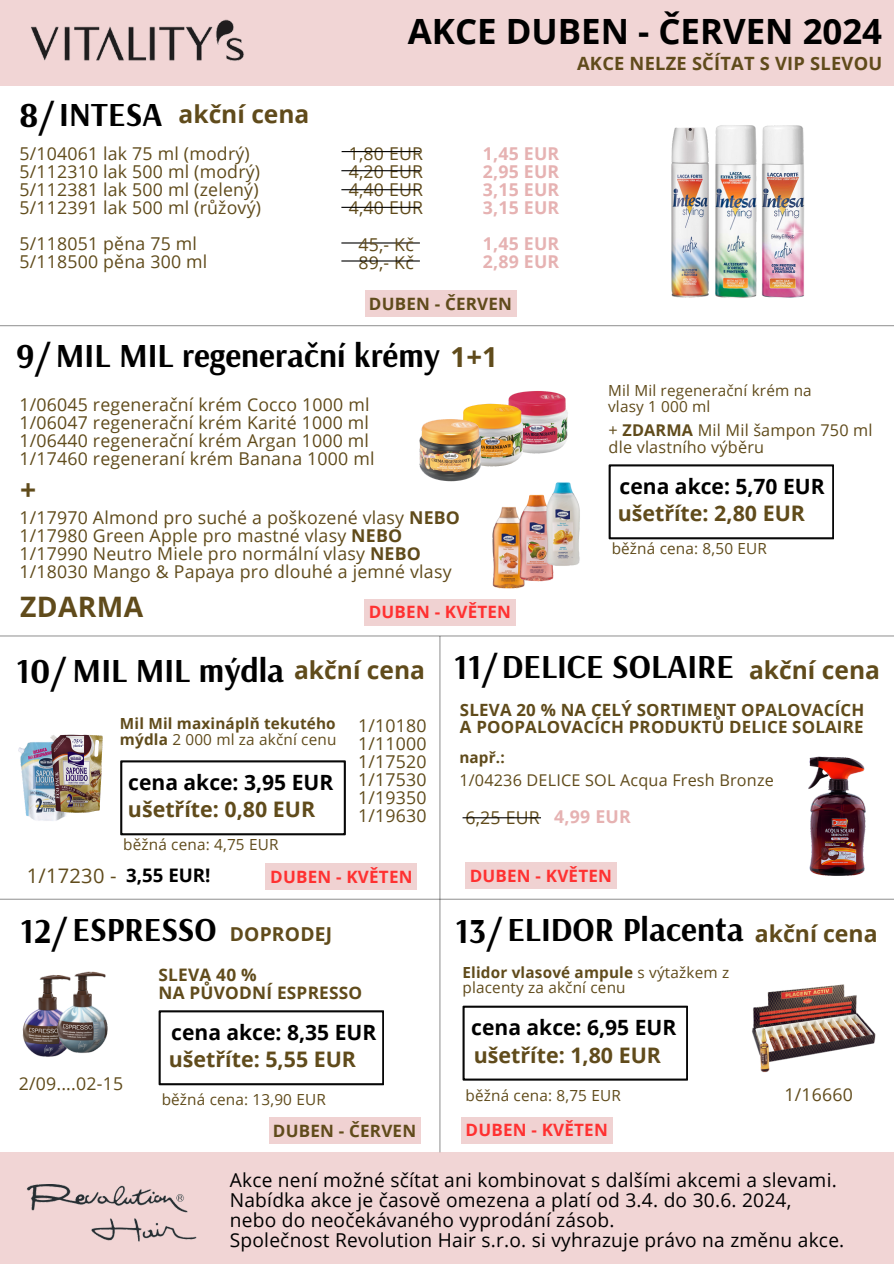
<style>
.page{position:relative;width:894px;height:1264px;background:#fff}
.page>*{position:absolute;margin:0;border:0;box-sizing:border-box;transform-origin:0 0}
.t1{font:700 34.8px "Open Sans";color:#000}
.t2{font:700 33.45px "Arsenal";color:#000}
.t3{font:700 28.2px "Open Sans";letter-spacing:.01em;color:#604b1b}
.t4{font:700 27.6px "Open Sans";color:#604b1b}
.t5{font:700 24.6px "Open Sans";color:#604b1b}
.t6{font:700 23.1px "Open Sans";color:#604b1b}
.t7{font:700 21.45px "Open Sans";color:#604b1b}
.t8{font:700 21px "Open Sans";color:#000}
.t9{font:20.1px "Open Sans";letter-spacing:.01em;color:#604b1b}
.t10{font:19.2px "Open Sans";letter-spacing:.01em;color:#000}
.t11{font:700 19.2px "Open Sans";letter-spacing:.01em;color:#604b1b}
.t12{font:700 18.6px "Open Sans";color:#000}
.t13{font:700 18.3px "Open Sans";letter-spacing:.015em;color:#604b1b}
.t14{font:17.7px "Open Sans";letter-spacing:.01em;color:#604b1b}
.t15{font:700 17.7px "Open Sans";letter-spacing:.01em;color:#e6b2b2}
.t16{font:700 17.25px "Open Sans";letter-spacing:.015em;color:#604b1b}
.t17{font:700 16.95px "Open Sans";letter-spacing:.01em;color:#ff3131}
.t18{font:700 16.95px "Open Sans";letter-spacing:.01em;color:#604b1b}
.t19{font:700 16.8px "Open Sans";letter-spacing:.01em;color:#604b1b}
.t20{font:16.2px/16.8px "Open Sans";letter-spacing:.01em;color:#604b1b}
.t21{font:15.3px/15.8px "Open Sans";letter-spacing:.01em;color:#604b1b}
.t22{font:700 15.3px/15.8px "Open Sans";letter-spacing:.01em;color:#604b1b}
.s1{font-size:34.95px}
.s2{font-weight:700}
.s3{font-weight:400}
</style>
<div class="page">
<hr style="left:0;top:325px;width:893px;height:1px;background:#000">
<div style="left:0;top:0;width:893px;height:86px;background:#f1d5d5"></div>
<hr style="left:439px;top:636px;width:1px;height:516px;background:#000">
<hr style="left:0;top:635px;width:893px;height:1px;background:#000">
<img style="left:31px;top:19px;width:213px;height:42px">
<div style="left:0;top:1152px;width:893px;height:111px;background:#f1d5d5"></div>
<img style="left:27px;top:1184px;width:170px;height:58px">
<img style="left:671px;top:125px;width:86px;height:173px">
<img style="left:761px;top:125px;width:44px;height:173px">
<hr style="left:0;top:898px;width:893px;height:1px;background:#000">
<hr style="left:341px;top:207px;width:79px;height:1px;background:#000">
<hr style="left:341px;top:189px;width:79px;height:1px;background:#000">
<hr style="left:341px;top:170px;width:79px;height:1px;background:#000">
<div style="left:365px;top:290px;width:151px;height:26px;background:#f0d2d2"></div>
<hr style="left:341px;top:151px;width:79px;height:1px;background:#000">
<hr style="left:341px;top:242px;width:79px;height:1px;background:#000">
<hr style="left:341px;top:260px;width:79px;height:1px;background:#000">
<img style="left:508px;top:391px;width:60px;height:63px">
<img style="left:463px;top:404px;width:62px;height:62px">
<img style="left:420px;top:419px;width:62px;height:63px">
<svg style="left:608px;top:464px;width:225px;height:75px"></svg>
<img style="left:492px;top:506px;width:33px;height:82px">
<img style="left:515px;top:494px;width:39px;height:89px">
<img style="left:544px;top:482px;width:36px;height:85px">
<svg style="left:120px;top:760px;width:225px;height:75px"></svg>
<img style="left:18px;top:742px;width:48px;height:79px">
<img style="left:49px;top:734px;width:54px;height:80px">
<div style="left:364px;top:599px;width:151px;height:26px;background:#f0d2d2"></div>
<div style="left:266px;top:863px;width:151px;height:26px;background:#f0d2d2"></div>
<div style="left:465px;top:862px;width:151px;height:27px;background:#f0d2d2"></div>
<hr style="left:462px;top:817px;width:79px;height:1px;background:#000">
<img style="left:808px;top:756px;width:58px;height:120px">
<img style="left:22px;top:975px;width:37px;height:82px">
<img style="left:56px;top:971px;width:52px;height:84px">
<svg style="left:158px;top:1010px;width:225px;height:75px"></svg>
<div style="left:269px;top:1117px;width:151px;height:26px;background:#f0d2d2"></div>
<div style="left:461px;top:1116px;width:151px;height:27px;background:#f0d2d2"></div>
<img style="left:752px;top:984px;width:124px;height:89px">
<svg style="left:462px;top:1005px;width:225px;height:75px"></svg>
<p class="t1" style="left:408px;top:7px;width:475px">AKCE DUBEN - ČERVEN 2024</p>
<p class="t2" style="left:19px;top:92px;width:145px"><span class="s1">8/</span> INTESA</p>
<p class="t5" style="left:178px;top:96px;width:132px">akční cena</p>
<p class="t14" style="left:19px;top:141px;width:232px">5/104061 lak 75 ml (modrý)</p>
<p class="t14" style="left:19px;top:159px;width:242px">5/112310 lak 500 ml (modrý)</p>
<p class="t14" style="left:19px;top:177px;width:241px">5/112381 lak 500 ml (zelený)</p>
<p class="t14" style="left:19px;top:195px;width:243px">5/112391 lak 500 ml (růžový)</p>
<p class="t14" style="left:19px;top:231px;width:179px">5/118051 pěna 75 ml</p>
<h3 class="t14" style="left:19px;top:249px;width:189px">5/118500 pěna 300 ml</h3>
<h5 class="t14" style="left:348px;top:141px;width:76px">1,80 EUR</h5>
<p class="t14" style="left:348px;top:159px;width:76px">4,20 EUR</p>
<p class="t14" style="left:348px;top:177px;width:76px">4,40 EUR</p>
<p class="t14" style="left:348px;top:195px;width:76px">4,40 EUR</p>
<p class="t14" style="left:358px;top:232px;width:57px">45,- Kč</p>
<p class="t14" style="left:358px;top:250px;width:57px">89,- Kč</p>
<p class="t15" style="left:482px;top:141px;width:78px">1,45 EUR</p>
<p class="t15" style="left:482px;top:159px;width:78px">2,95 EUR</p>
<p class="t15" style="left:482px;top:177px;width:78px">3,15 EUR</p>
<p class="t15" style="left:482px;top:195px;width:78px">3,15 EUR</p>
<h6 class="t15" style="left:482px;top:231px;width:78px">1,45 EUR</h6>
<h6 class="t15" style="left:482px;top:249px;width:78px">2,89 EUR</h6>
<p class="t18" style="left:369px;top:292px;width:145px">DUBEN - ČERVEN</p>
<h4 class="t2" style="left:16px;top:333px;width:425px"><span class="s1">9/</span> MIL MIL regenerační krémy</h4>
<p class="t4" style="left:450px;top:338px;width:49px">1+1</p>
<p class="t14" style="left:19px;top:392px;width:351px">1/06045 regenerační krém Cocco 1000 ml</p>
<p class="t14" style="left:19px;top:410px;width:351px">1/06047 regenerační krém Karité 1000 ml</p>
<h5 class="t14" style="left:19px;top:428px;width:351px">1/06440 regenerační krém Argan 1000 ml</h5>
<p class="t14" style="left:19px;top:446px;width:356px">1/17460 regeneraní krém Banana 1000 ml</p>
<p class="t13" style="left:577px;top:51px;width:306px">AKCE NELZE SČÍTAT S VIP SLEVOU</p>
<p class="t21" style="left:608px;top:382px;width:205px">Mil Mil regenerační krém na vlasy 1 000 ml</p>
<p class="t20" style="left:608px;top:421px;width:265px">+ <span class="s2">ZDARMA</span> Mil Mil šampon 750 ml dle vlastního výběru</p>
<p class="t3" style="left:20px;top:470px;width:18px">+</p>
<p class="t8" style="left:619px;top:471px;width:206px">cena akce: 5,70 EUR</p>
<p class="t7" style="left:617px;top:498px;width:189px">ušetříte: 2,80 EUR</p>
<p class="t21" style="left:611px;top:540px;width:157px">běžná cena: 8,50 EUR</p>
<p class="t14" style="left:19px;top:505px;width:442px">1/17970 Almond pro suché a poškozené vlasy <span class="s2">NEBO</span></p>
<h5 class="t14" style="left:19px;top:523px;width:384px">1/17980 Green Apple pro mastné vlasy <span class="s2">NEBO</span></h5>
<p class="t14" style="left:19px;top:541px;width:403px">1/17990 Neutro Miele pro normální vlasy <span class="s2">NEBO</span></p>
<p class="t14" style="left:19px;top:559px;width:433px">1/18030 Mango &amp; Papaya pro dlouhé a jemné vlasy</p>
<p class="t3" style="left:20px;top:587px;width:124px">ZDARMA</p>
<p class="t17" style="left:368px;top:600px;width:144px">DUBEN - KVĚTEN</p>
<p class="t2" style="left:16px;top:648px;width:270px"><span class="s1">10/</span> MIL MIL mýdla</p>
<p class="t5" style="left:294px;top:653px;width:132px">akční cena</p>
<p class="t14" style="left:358px;top:713px;width:70px">1/10180</p>
<p class="t14" style="left:358px;top:731px;width:70px">1/11000</p>
<p class="t14" style="left:358px;top:749px;width:70px">1/17520</p>
<p class="t14" style="left:358px;top:767px;width:70px">1/17530</p>
<h6 class="t14" style="left:358px;top:785px;width:70px">1/19350</h6>
<h6 class="t14" style="left:358px;top:803px;width:70px">1/19630</h6>
<p class="t22" style="left:120px;top:715px;width:218px">Mil Mil maxináplň tekutého mýdla <span class="s3">2 000 ml za akční cenu</span></p>
<p class="t8" style="left:128px;top:767px;width:206px">cena akce: 3,95 EUR</p>
<p class="t7" style="left:128px;top:794px;width:189px">ušetříte: 0,80 EUR</p>
<p class="t21" style="left:123px;top:836px;width:157px">běžná cena: 4,75 EUR</p>
<p class="t2" style="left:453px;top:644px;width:282px"><span class="s1">11/</span>DELICE SOLAIRE</p>
<p class="t5" style="left:749px;top:652px;width:132px">akční cena</p>
<p class="t19" style="left:460px;top:697px;width:406px">SLEVA 20 % NA CELÝ SORTIMENT OPALOVACÍCH</p>
<p class="t19" style="left:460px;top:715px;width:405px">A POOPALOVACÍCH PRODUKTŮ DELICE SOLAIRE</p>
<p class="t22" style="left:459px;top:748px;width:47px">např.:</p>
<h5 class="t20" style="left:459px;top:771px;width:316px">1/04236 DELICE SOL Acqua Fresh Bronze</h5>
<p class="t15" style="left:554px;top:804px;width:78px">4,99 EUR</p>
<p class="t14" style="left:465px;top:805px;width:76px">6,25 EUR</p>
<p class="t9" style="left:27px;top:861px;width:91px">1/17230 -</p>
<p class="t12" style="left:126px;top:862px;width:86px">3,55 EUR!</p>
<p class="t17" style="left:270px;top:864px;width:144px">DUBEN - KVĚTEN</p>
<p class="t17" style="left:469px;top:864px;width:144px">DUBEN - KVĚTEN</p>
<p class="t2" style="left:20px;top:908px;width:198px"><span class="s1">12/</span> ESPRESSO</p>
<p class="t11" style="left:230px;top:920px;width:104px">DOPRODEJ</p>
<p class="t14" style="left:19px;top:1070px;width:106px">2/09....02-15</p>
<p class="t16" style="left:158px;top:962px;width:100px">SLEVA 40 %</p>
<p class="t16" style="left:158px;top:980px;width:205px">NA PŮVODNÍ ESPRESSO</p>
<p class="t8" style="left:171px;top:1017px;width:206px">cena akce: 8,35 EUR</p>
<h6 class="t7" style="left:169px;top:1044px;width:189px">ušetříte: 5,55 EUR</h6>
<h6 class="t21" style="left:162px;top:1091px;width:166px">běžná cena: 13,90 EUR</h6>
<h6 class="t2" style="left:455px;top:908px;width:290px"><span class="s1">13/</span> ELIDOR Placenta</h6>
<h6 class="t6" style="left:754px;top:917px;width:124px">akční cena</h6>
<p class="t21" style="left:462px;top:963px;width:268px"><span class="s2">Elidor vlasové ampule</span> s výtažkem z placenty za akční cenu</p>
<p class="t8" style="left:471px;top:1012px;width:206px">cena akce: 6,95 EUR</p>
<p class="t7" style="left:473px;top:1039px;width:189px">ušetříte: 1,80 EUR</p>
<p class="t21" style="left:465px;top:1087px;width:157px">běžná cena: 8,75 EUR</p>
<p class="t14" style="left:784px;top:1081px;width:70px">1/16660</p>
<p class="t18" style="left:273px;top:1119px;width:145px">DUBEN - ČERVEN</p>
<p class="t17" style="left:465px;top:1118px;width:144px">DUBEN - KVĚTEN</p>
<p class="t10" style="left:230px;top:1166px;width:608px">Akce není možné sčítat ani kombinovat s dalšími akcemi a slevami.</p>
<p class="t10" style="left:230px;top:1186px;width:563px">Nabídka akce je časově omezena a platí od 3.4. do 30.6. 2024,</p>
<p class="t10" style="left:230px;top:1206px;width:386px">nebo do neočekávaného vyprodání zásob.</p>
<p class="t10" style="left:230px;top:1226px;width:616px">Společnost Revolution Hair s.r.o. si vyhrazuje právo na změnu akce.</p>
</div>
